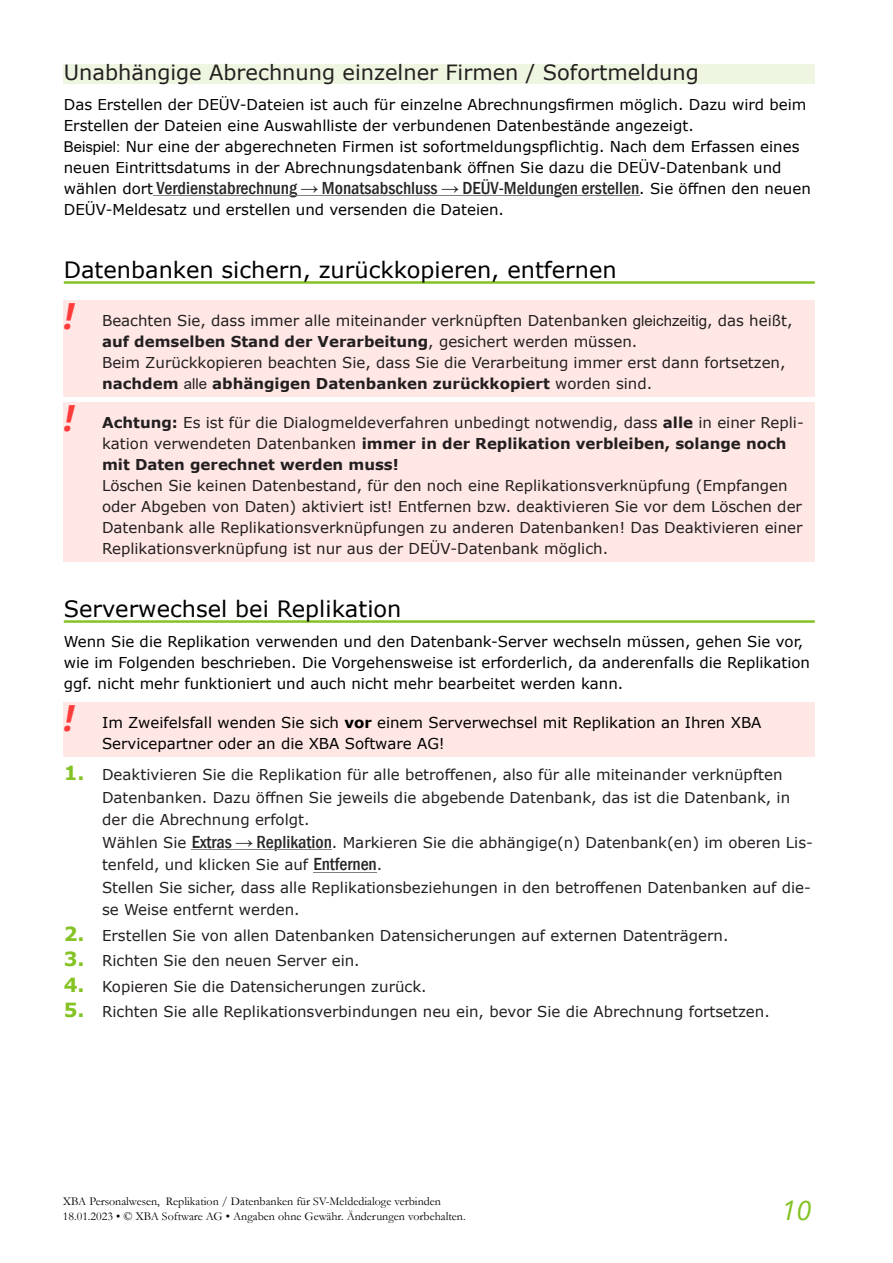
<style>
.page{position:relative;width:893px;height:1263px;background:#fff}
.page>*{position:absolute;margin:0;border:0;box-sizing:border-box;transform-origin:0 0}
.t1{font:italic 700 36px "Open Sans";color:rgb(255 0 0/.74)}
.t2{font:italic 27px "Open Sans";color:#84c325}
.t3{font:22.5px "Verdana";color:#000}
.t4{font:21px "Verdana";color:#231f20}
.t5{font:500 condensed 18px "Franklin Gothic";color:#262626}
.t6{font:15px/21px "Verdana";color:#231f20}
.t7{font:15px/21px "Verdana";color:#000}
.t8{font:12px/15px "Garamond";color:#000}
.s1{font-family:"Arial"}
.s2{font-family:"Verdana";font-weight:400;font-stretch:normal;font-size:15px;color:#000}
.s3{font-weight:700}
.s4{font-weight:700;font-size:19.5px;color:#84c325}
.s5{font-family:"Franklin Gothic";font-weight:500;font-stretch:condensed;font-size:18px;color:#262626}
</style>
<div class="page">
<div style="left:64px;top:64px;width:751px;height:20px;background:#eef6e1"></div>
<hr style="left:64px;top:281px;width:751px;height:3px;background:#84c325">
<div style="left:64px;top:300px;width:751px;height:96px;background:#ffe7e5"></div>
<div style="left:64px;top:402px;width:751px;height:159px;background:#ffe7e5"></div>
<hr style="left:64px;top:620px;width:751px;height:3px;background:#84c325">
<div style="left:64px;top:702px;width:751px;height:54px;background:#ffe7e5"></div>
<hr style="left:153px;top:195px;width:486px;height:1px;background:#808080">
<hr style="left:192px;top:849px;width:140px;height:1px;background:#808080">
<hr style="left:313px;top:872px;width:64px;height:1px;background:#808080">
<h3 class="t4" style="left:64px;top:64px;width:636px">Unabhängige Abrechnung einzelner Firmen / Sofortmeldung</h3>
<p class="t7" style="left:64px;top:95px;width:744px">Das Erstellen der DEÜV-Dateien ist auch für einzelne Abrechnungsfirmen möglich. Dazu wird beim Erstellen der Dateien eine Auswahlliste der verbundenen Datenbestände angezeigt.<br><span class="s1">Beispiel:</span> Nur eine der abgerechneten Firmen ist sofortmeldungspflichtig. Nach dem Erfassen eines neuen Eintrittsdatums in der Abrechnungsdatenbank öffnen Sie dazu die DEÜV-Datenbank und</p>
<p class="t5" style="left:64px;top:181px;width:749px"><span class="s2">wählen dort</span> Verdienstabrechnung → Monatsabschluss → DEÜV-Meldungen erstellen<span class="s2">. Sie öffnen den neuen</span></p>
<p class="t7" style="left:64px;top:200px;width:442px">DEÜV-Meldesatz und erstellen und versenden die Dateien.</p>
<h3 class="t3" style="left:64px;top:261px;width:554px">Datenbanken sichern, zurückkopieren, entfernen</h3>
<h1 class="t1" style="left:64px;top:301px;width:12px">!</h1>
<p class="t6" style="left:102px;top:311px;width:692px">Beachten Sie, dass immer alle miteinander verknüpften Datenbanken <span class="s1">gleichzeitig</span>, das heißt, <span class="s3">auf demselben Stand der Verarbeitung</span>, gesichert werden müssen.<br>Beim Zurückkopieren beachten Sie, dass Sie die Verarbeitung immer erst dann fortsetzen, <span class="s3">nachdem</span> <span class="s1">alle</span> <span class="s3">abhängigen Datenbanken zurückkopiert</span> worden sind.</p>
<h1 class="t1" style="left:64px;top:403px;width:12px">!</h1>
<p class="t6" style="left:102px;top:413px;width:703px"><span class="s3">Achtung:</span> Es ist für die Dialogmeldeverfahren unbedingt notwendig, dass <span class="s3">alle</span> in einer Repli&shy;kation verwendeten Datenbanken <span class="s3">immer in der Replikation verbleiben, solange noch mit Daten gerechnet werden muss!</span></p>
<p class="t6" style="left:102px;top:476px;width:702px">Löschen Sie keinen Datenbestand, für den noch eine Replikationsverknüpfung (Empfangen oder Abgeben von Daten) aktiviert ist! Entfernen bzw. deaktivieren Sie vor dem Löschen der Datenbank alle Replikationsverknüpfungen zu anderen Datenbanken! Das Deaktivieren einer Replikationsverknüpfung ist nur aus der DEÜV-Datenbank möglich.</p>
<h3 class="t3" style="left:64px;top:600px;width:339px">Serverwechsel bei Replikation</h3>
<p class="t7" style="left:64px;top:632px;width:748px">Wenn Sie die Replikation verwenden und den Datenbank-Server wechseln müssen, gehen Sie vor, wie im Folgenden beschrieben. Die Vorgehensweise ist erforderlich, da anderenfalls die Replikation ggf. nicht mehr funktioniert und auch nicht mehr bearbeitet werden kann.</p>
<h1 class="t1" style="left:64px;top:703px;width:12px">!</h1>
<p class="t7" style="left:102px;top:713px;width:661px">Im Zweifelsfall wenden Sie sich <span class="s3">vor</span> einem Serverwechsel mit Replikation an Ihren XBA<br>Servicepartner oder an die XBA Software AG!</p>
<p class="t6" style="left:102px;top:765px;width:712px;line-height:22.5px;text-indent:-38px"><span class="s4">1.</span> Deaktivieren Sie die Replikation für alle betroffenen, also für alle miteinander verknüpften Datenbanken. Dazu öffnen Sie jeweils die abgebende Datenbank, das ist die Datenbank, in der die Abrechnung erfolgt.<br>Wählen Sie <span class="s5">Extras → Replikation</span>. Markieren Sie die abhängige(n) Datenbank(en) im oberen Lis&shy;tenfeld, und klicken Sie auf <span class="s5">Entfernen</span>.<br>Stellen Sie sicher, dass alle Replikationsbeziehungen in den betroffenen Datenbanken auf die&shy;se Weise entfernt werden.</p>
<p class="t6" style="left:64px;top:926px;width:666px"><span class="s4">2.</span> Erstellen Sie von allen Datenbanken Datensicherungen auf externen Datenträgern.</p>
<p class="t6" style="left:64px;top:952px;width:297px"><span class="s4">3.</span> Richten Sie den neuen Server ein.</p>
<p class="t6" style="left:64px;top:977px;width:364px"><span class="s4">4.</span> Kopieren Sie die Datensicherungen zurück.</p>
<p class="t6" style="left:64px;top:1003px;width:707px"><span class="s4">5.</span> Richten Sie alle Replikationsverbindungen neu ein, bevor Sie die Abrechnung fortsetzen.</p>
<p class="t8" style="left:63px;top:1195px;width:404px">XBA Personalwesen, Replikation / Datenbanken für SV-Meldedialoge verbinden<br>18.01.2023 • © XBA Software AG • Angaben ohne Gewähr. Änderungen vorbehalten.</p>
<h2 class="t2" style="left:781px;top:1200px;width:31px">10</h2>
</div>
